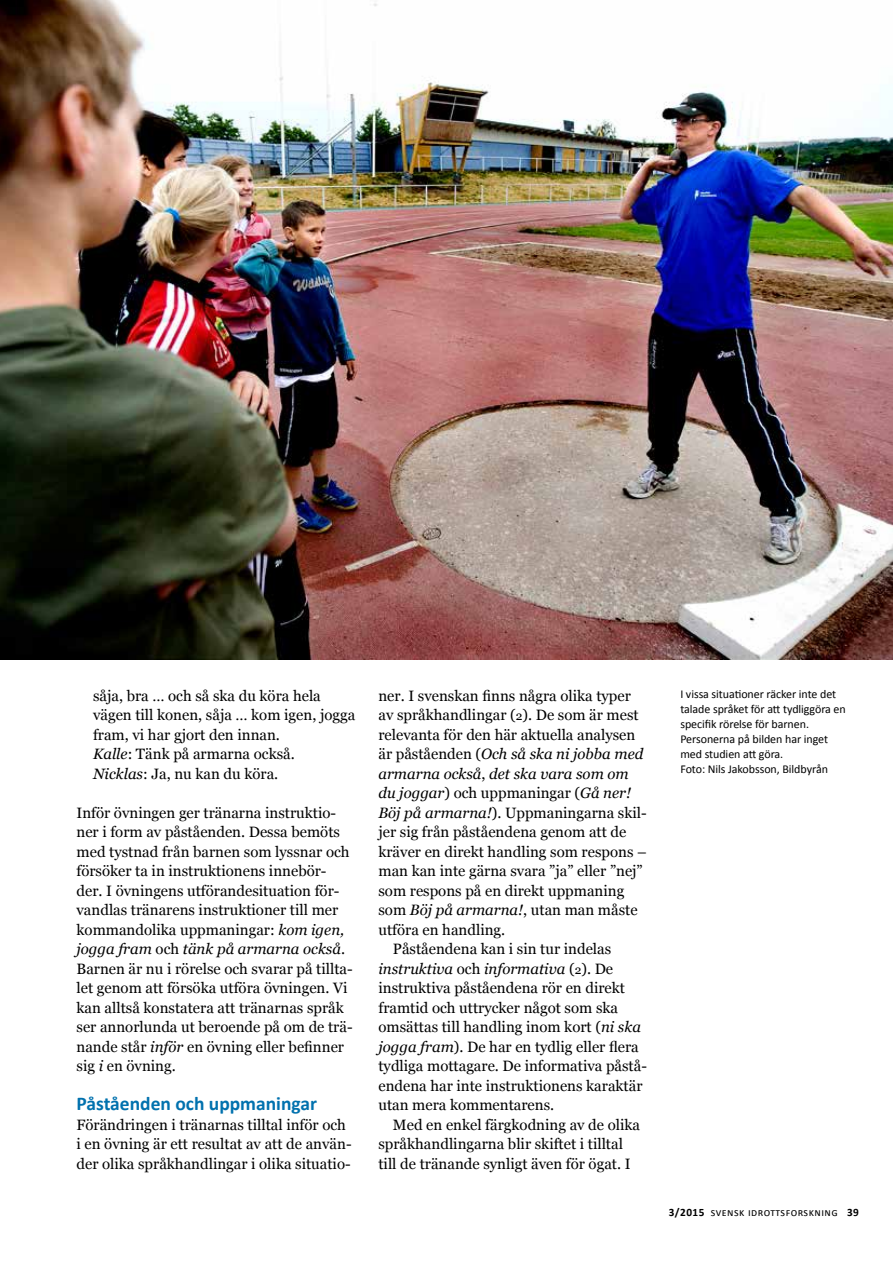
<style>
.page{position:relative;width:893px;height:1263px;background:#fff}
.page>*{position:absolute;margin:0;border:0;box-sizing:border-box;transform-origin:0 0}
.t1{font:700 19.5px "Calibri";color:#0071ae}
.t2{font:15px/19.5px "Georgia";color:#000}
.t3{font:italic 15px "Georgia";color:#000}
.t4{font:12px/15px "Calibri";letter-spacing:-.005em;color:#000}
.t5{font:11.25px "Calibri";letter-spacing:.04em;color:#000}
.s1{font-style:italic}
.s2{font-size:12px}
.s3{font-style:normal}
.s4{font-style:normal;font-size:12px}
.s5{font-weight:700}
</style>
<div class="page">
<img style="left:0;top:0;width:893px;height:660px">
<p class="t2" style="left:93px;top:685px;width:264px">såja, bra … och så ska du köra hela vägen till konen, såja … kom igen, jogga fram, vi har gjort den innan.<br><span class="s1">Kalle</span>: Tänk på armarna också.<br><span class="s1">Nicklas</span>: Ja, nu kan du köra.</p>
<p class="t2" style="left:77px;top:802px;width:278px">Inför övningen ger tränarna instruktio&shy;ner i form av påståenden. Dessa bemöts med tystnad från barnen som lyssnar och försöker ta in instruktionens innebör&shy;der. I övningens utförandesituation för&shy;vandlas tränarens instruktioner till mer kommandolika uppmaningar: <span class="s1">kom igen, jogga fram</span> och <span class="s1">tänk på armarna också</span>.<br>Barnen är nu i rörelse och svarar på tillta&shy;let genom att försöka utföra övningen. Vi kan alltså konstatera att tränarnas språk ser annorlunda ut beroende på om de trä&shy;nande står <span class="s1">inför</span> en övning eller befinner sig <span class="s1">i</span> en övning.</p>
<h1 class="t1" style="left:77px;top:1091px;width:242px">Påståenden och uppmaningar</h1>
<p class="t2" style="left:77px;top:1114px;width:277px">Förändringen i tränarnas tilltal inför och i en övning är ett resultat av att de använ&shy;der olika språkhandlingar i olika situatio-</p>
<p class="t2" style="left:378px;top:685px;width:254px">ner. I svenskan finns några olika typer</p>
<p class="t2" style="left:378px;top:704px;width:262px">av språkhandlingar (<span class="s2">2</span>). De som är mest</p>
<p class="t2" style="left:378px;top:724px;width:258px">relevanta för den här aktuella analysen</p>
<p class="t3" style="left:378px;top:743px;width:266px"><span class="s3">är påståenden (</span>Och så ska ni jobba med</p>
<p class="t3" style="left:378px;top:762px;width:252px">armarna också<span class="s3">,</span> det ska vara som om</p>
<p class="t2" style="left:378px;top:782px;width:254px"><span class="s1">du joggar</span>) och uppmaningar (<span class="s1">Gå ner!</span></p>
<p class="t2" style="left:378px;top:802px;width:270px"><span class="s1">Böj på armarna!</span>). Uppmaningarna skil-</p>
<p class="t2" style="left:378px;top:821px;width:249px">jer sig från påståendena genom att de</p>
<p class="t2" style="left:378px;top:841px;width:270px">kräver en direkt handling som respons –</p>
<p class="t2" style="left:378px;top:860px;width:266px">man kan inte gärna svara ”ja” eller ”nej”</p>
<p class="t2" style="left:378px;top:880px;width:247px">som respons på en direkt uppmaning</p>
<p class="t2" style="left:378px;top:899px;width:261px">som <span class="s1">Böj på armarna!</span>, utan man måste</p>
<p class="t2" style="left:378px;top:919px;width:128px">utföra en handling.</p>
<p class="t2" style="left:393px;top:938px;width:220px">Påståendena kan i sin tur indelas</p>
<p class="t3" style="left:378px;top:957px;width:236px">instruktiva <span class="s3">och</span> informativa <span class="s3">(</span><span class="s4">2</span><span class="s3">). De</span></p>
<p class="t2" style="left:378px;top:977px;width:248px">instruktiva påståendena rör en direkt</p>
<p class="t2" style="left:378px;top:997px;width:241px">framtid och uttrycker något som ska</p>
<p class="t2" style="left:378px;top:1016px;width:264px">omsättas till handling inom kort (<span class="s1">ni ska</span></p>
<p class="t2" style="left:378px;top:1036px;width:262px"><span class="s1">jogga fram</span>). De har en tydlig eller flera</p>
<p class="t2" style="left:378px;top:1055px;width:270px">tydliga mottagare. De informativa påstå-</p>
<p class="t2" style="left:378px;top:1075px;width:266px">endena har inte instruktionens karaktär</p>
<p class="t2" style="left:378px;top:1094px;width:177px">utan mera kommentarens.</p>
<p class="t2" style="left:393px;top:1114px;width:249px">Med en enkel färgkodning av de olika</p>
<p class="t2" style="left:378px;top:1133px;width:246px">språkhandlingarna blir skiftet i tilltal</p>
<p class="t2" style="left:378px;top:1153px;width:254px">till de tränande synligt även för ögat. I</p>
<p class="t4" style="left:680px;top:686px;width:167px">I vissa situationer räcker inte det talade språket för att tydliggöra en specifik rörelse för barnen.<br>Personerna på bilden har inget med studien att göra.<br>Foto: Nils Jakobsson, Bildbyrån</p>
<p class="t5" style="left:669px;top:1205px;width:192px"><span class="s5">3/2015</span> svensk idrottsforskning <span class="s5">39</span></p>
</div>
